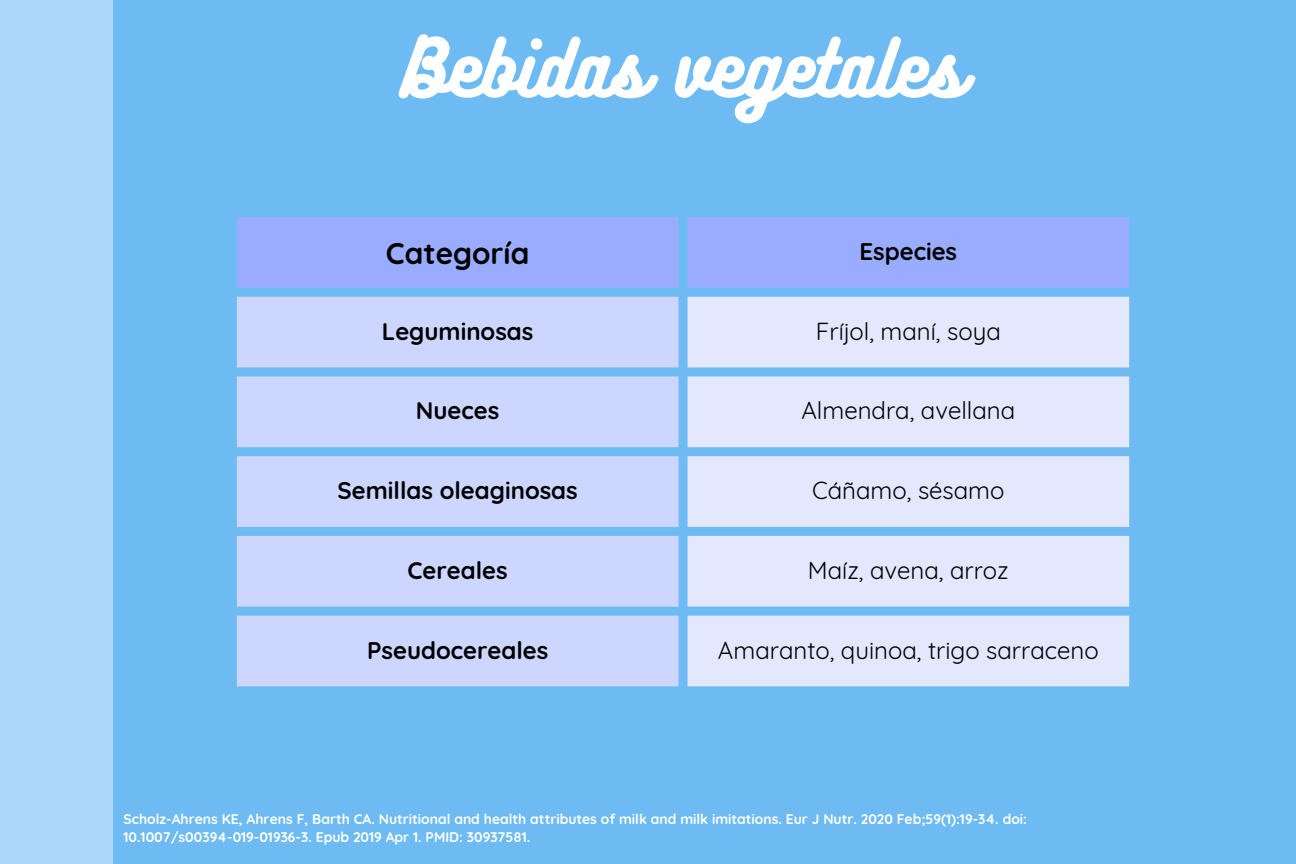
<style>
.page{position:relative;width:1296px;height:864px;background:#6ebbf3}
.page>*{position:absolute;margin:0;border:0;box-sizing:border-box;transform-origin:0 0}
.t1{font:70.8px "Bukhari Script";color:#fff}
.t2{font:700 30px "Quicksand";color:#000}
.t3{font:24px "Quicksand";color:#000}
.t4{font:700 24px "Quicksand";color:#000}
.t5{font:700 13.8px/18.6px "Quicksand";color:#fff}
</style>
<div class="page">
<div style="left:0;top:0;width:113px;height:864px;background:#abd8f8"></div>
<div style="left:237px;top:217px;width:892px;height:71px;background:#99acff"></div>
<svg style="left:237px;top:297px;width:442px;height:389px;background:#c4d3fd"></svg>
<svg style="left:688px;top:297px;width:441px;height:389px;background:#d8e3fd"></svg>
<p class="t1" style="left:402px;top:22px;width:564px">Bebidas vegetales</p>
<p class="t2" style="left:386px;top:234px;width:145px">Categoría</p>
<p class="t4" style="left:860px;top:236px;width:99px">Especies</p>
<p class="t4" style="left:382px;top:316px;width:153px">Leguminosas</p>
<p class="t3" style="left:816px;top:316px;width:186px">Fríjol, maní, soya</p>
<p class="t4" style="left:416px;top:395px;width:85px">Nueces</p>
<p class="t3" style="left:801px;top:395px;width:215px">Almendra, avellana</p>
<p class="t4" style="left:338px;top:475px;width:242px">Semillas oleaginosas</p>
<p class="t3" style="left:812px;top:475px;width:194px">Cáñamo, sésamo</p>
<p class="t4" style="left:408px;top:555px;width:102px">Cereales</p>
<p class="t3" style="left:808px;top:555px;width:202px">Maíz, avena, arroz</p>
<p class="t4" style="left:367px;top:635px;width:183px">Pseudocereales</p>
<p class="t3" style="left:718px;top:635px;width:382px">Amaranto, quinoa, trigo sarraceno</p>
<p class="t5" style="left:124px;top:809px;width:905px">Scholz-Ahrens KE, Ahrens F, Barth CA. Nutritional and health attributes of milk and milk imitations. Eur J Nutr. 2020 Feb;59(1):19-34. doi:<br>10.1007/s00394-019-01936-3. Epub 2019 Apr 1. PMID: 30937581.</p>
</div>
